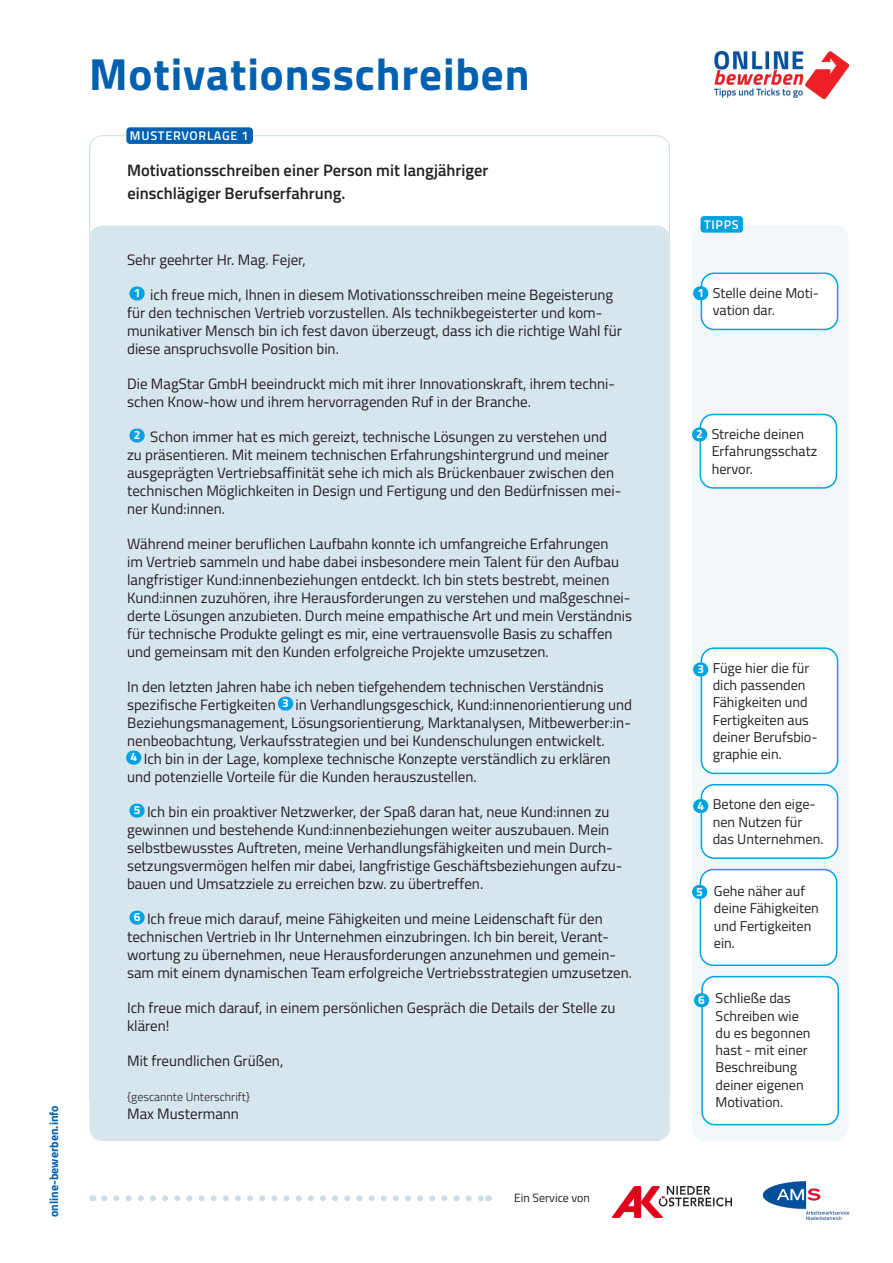
<style>
.page{position:relative;width:893px;height:1263px;background:#fff}
.page>*{position:absolute;margin:0;border:0;box-sizing:border-box;transform-origin:0 0}
.t1{font:700 45px "Titillium Web";letter-spacing:.02em;color:#0160af}
.t2{font:600 16.5px/22.5px "Titillium Web";color:#231f20}
.t3{font:15px/18px "Titillium Web";color:#231f20}
.t4{font:14.25px/17.2px "Titillium Web";color:#231f20}
.t5{font:600 12.6px "Titillium Web";letter-spacing:.06em;color:#fff}
.t6{font:300 12px "Titillium Web";color:#231f20}
.t7{font:700 12px "Titillium Web";color:#0160af}
.t8{font:12px "Titillium Web";color:#231f20}
.t9{font:700 12px "Titillium Web";color:#fff}
</style>
<div class="page">
<img style="left:613px;top:1186px;width:119px;height:31px">
<img style="left:714px;top:51px;width:134px;height:48px">
<img style="left:762px;top:1181px;width:88px;height:40px">
<svg style="left:104px;top:1195px;width:378px;height:6px"></svg>
<div style="left:89px;top:226px;width:581px;height:915px;background:#d7e5ec;border-radius:13px"></div>
<div style="left:129px;top:286px;width:16px;height:14px;background:#00a2e2;border-radius:7px"></div>
<div style="left:129px;top:428px;width:16px;height:14px;background:#00a2e2;border-radius:7px"></div>
<div style="left:278px;top:696px;width:15px;height:14px;background:#00a2e2;border-radius:7px"></div>
<div style="left:126px;top:750px;width:15px;height:14px;background:#00a2e2;border-radius:7px"></div>
<div style="left:129px;top:804px;width:16px;height:14px;background:#00a2e2;border-radius:7px"></div>
<div style="left:129px;top:911px;width:16px;height:14px;background:#00a2e2;border-radius:7px"></div>
<div style="left:692px;top:226px;width:156px;height:915px;background:#f2f7f9;border-radius:13px"></div>
<div style="left:701px;top:217px;width:42px;height:15px;background:#00a2e2;border-radius:3px"></div>
<div style="left:700px;top:216px;width:43px;height:17px;border:1px solid #00a2e2;border-radius:3px"></div>
<div style="left:700px;top:414px;width:136px;height:74px;background:#fff;border-radius:13px"></div>
<div style="left:700px;top:414px;width:137px;height:75px;border:2px solid #00a2e2;border-radius:13px"></div>
<div style="left:692px;top:427px;width:15px;height:14px;background:#00a2e2;border-radius:7px"></div>
<div style="left:701px;top:648px;width:137px;height:125px;background:#fff;border-radius:13px"></div>
<div style="left:701px;top:647px;width:137px;height:127px;border:2px solid #00a2e2;border-radius:13px"></div>
<div style="left:693px;top:662px;width:15px;height:14px;background:#00a2e2;border-radius:7px"></div>
<div style="left:700px;top:869px;width:137px;height:96px;background:#fff;border-radius:13px"></div>
<div style="left:700px;top:869px;width:137px;height:97px;border:2px solid #00a2e2;border-radius:13px"></div>
<div style="left:692px;top:885px;width:15px;height:14px;background:#00a2e2;border-radius:7px"></div>
<div style="left:701px;top:273px;width:137px;height:56px;background:#fff;border-radius:13px"></div>
<div style="left:701px;top:272px;width:137px;height:58px;border:2px solid #00a2e2;border-radius:13px"></div>
<div style="left:693px;top:286px;width:15px;height:14px;background:#00a2e2;border-radius:7px"></div>
<div style="left:701px;top:785px;width:137px;height:73px;background:#fff;border-radius:13px"></div>
<div style="left:701px;top:784px;width:137px;height:75px;border:2px solid #00a2e2;border-radius:13px"></div>
<div style="left:693px;top:799px;width:15px;height:14px;background:#00a2e2;border-radius:7px"></div>
<div style="left:702px;top:977px;width:136px;height:148px;background:#fff;border-radius:13px"></div>
<div style="left:701px;top:976px;width:138px;height:149px;border:2px solid #00a2e2;border-radius:13px"></div>
<div style="left:694px;top:993px;width:15px;height:14px;background:#00a2e2;border-radius:7px"></div>
<div style="left:127px;top:128px;width:125px;height:15px;background:#0160af;border-radius:3px"></div>
<div style="left:126px;top:127px;width:127px;height:17px;border:1px solid #0160af;border-radius:3px"></div>
<p class="t7" style="left:45px;top:1217px;width:114px;rotate:-90deg">online-bewerben.info</p>
<h1 class="t1" style="left:89px;top:40px;width:442px">Motivationsschreiben</h1>
<p class="t5" style="left:130px;top:126px;width:120px">MUSTERVORLAGE 1</p>
<p class="t2" style="left:127px;top:158px;width:363px">Motivationsschreiben einer Person mit langjähriger einschlägiger Berufserfahrung.</p>
<p class="t3" style="left:127px;top:250px;width:180px">Sehr geehrter Hr. Mag. Fejer,</p>
<p class="t3" style="left:127px;top:285px;width:496px;text-indent:7px"><sup>1</sup> ich freue mich, Ihnen in diesem Motivationsschreiben meine Begeisterung für den technischen Vertrieb vorzustellen. Als technikbegeisterter und kom&shy;munikativer Mensch bin ich fest davon überzeugt, dass ich die richtige Wahl für diese anspruchsvolle Position bin.</p>
<p class="t3" style="left:127px;top:374px;width:489px">Die MagStar GmbH beeindruckt mich mit ihrer Innovationskraft, ihrem techni&shy;schen Know-how und ihrem hervorragenden Ruf in der Branche.</p>
<p class="t3" style="left:127px;top:427px;width:496px;text-indent:7px"><sup>2</sup> Schon immer hat es mich gereizt, technische Lösungen zu verstehen und zu präsentieren. Mit meinem technischen Erfahrungshintergrund und meiner ausgeprägten Vertriebsaffinität sehe ich mich als Brückenbauer zwischen den technischen Möglichkeiten in Design und Fertigung und den Bedürfnissen mei&shy;ner Kund:innen.</p>
<p class="t3" style="left:127px;top:534px;width:506px">Während meiner beruflichen Laufbahn konnte ich umfangreiche Erfahrungen<br>im Vertrieb sammeln und habe dabei insbesondere mein Talent für den Aufbau langfristiger Kund:innenbeziehungen entdeckt. Ich bin stets bestrebt, meinen Kund:innen zuzuhören, ihre Herausforderungen zu verstehen und maßgeschnei&shy;derte Lösungen anzubieten. Durch meine empathische Art und mein Verständnis für technische Produkte gelingt es mir, eine vertrauensvolle Basis zu schaffen und gemeinsam mit den Kunden erfolgreiche Projekte umzusetzen.</p>
<p class="t3" style="left:127px;top:677px;width:506px">In den letzten Jahren habe ich neben tiefgehendem technischen Verständnis spezifische Fertigkeiten <sup>3</sup> in Verhandlungsgeschick, Kund:innenorientierung und Beziehungsmanagement, Lösungsorientierung, Marktanalysen, Mitbewerber:in&shy;nenbeobachtung, Verkaufsstrategien und bei Kundenschulungen entwickelt.<br><sup>4</sup> Ich bin in der Lage, komplexe technische Konzepte verständlich zu erklären und potenzielle Vorteile für die Kunden herauszustellen.</p>
<p class="t3" style="left:127px;top:802px;width:497px;text-indent:7px"><sup>5</sup> Ich bin ein proaktiver Netzwerker, der Spaß daran hat, neue Kund:innen zu gewinnen und bestehende Kund:innenbeziehungen weiter auszubauen. Mein selbstbewusstes Auftreten, meine Verhandlungsfähigkeiten und mein Durch&shy;setzungsvermögen helfen mir dabei, langfristige Geschäftsbeziehungen aufzu&shy;bauen und Umsatzziele zu erreichen bzw. zu übertreffen.</p>
<p class="t3" style="left:127px;top:909px;width:506px;text-indent:7px"><sup>6</sup> Ich freue mich darauf, meine Fähigkeiten und meine Leidenschaft für den technischen Vertrieb in Ihr Unternehmen einzubringen. Ich bin bereit, Verant&shy;wortung zu übernehmen, neue Herausforderungen anzunehmen und gemein&shy;sam mit einem dynamischen Team erfolgreiche Vertriebsstrategien umzusetzen.</p>
<p class="t3" style="left:127px;top:998px;width:490px">Ich freue mich darauf, in einem persönlichen Gespräch die Details der Stelle zu klären!</p>
<p class="t3" style="left:127px;top:1051px;width:158px">Mit freundlichen Grüßen,</p>
<p class="t6" style="left:127px;top:1088px;width:124px">{gescannte Unterschrift}</p>
<p class="t3" style="left:127px;top:1104px;width:113px">Max Mustermann</p>
<p class="t8" style="left:514px;top:1189px;width:77px">Ein Service von</p>
<p class="t5" style="left:704px;top:215px;width:36px">TIPPS</p>
<p class="t9" style="left:697px;top:283px;width:8px">1</p>
<p class="t4" style="left:713px;top:283px;width:108px">Stelle deine Moti&shy;vation dar.</p>
<p class="t9" style="left:696px;top:425px;width:8px">2</p>
<p class="t4" style="left:712px;top:425px;width:107px">Streiche deinen<br>Erfahrungsschatz hervor.</p>
<p class="t9" style="left:697px;top:660px;width:8px">3</p>
<p class="t4" style="left:713px;top:658px;width:106px">Füge hier die für dich passenden<br>Fähigkeiten und<br>Fertigkeiten aus deiner Berufsbio&shy;graphie ein.</p>
<p class="t9" style="left:697px;top:796px;width:8px">4</p>
<p class="t4" style="left:713px;top:795px;width:112px">Betone den eige&shy;nen Nutzen für das Unternehmen.</p>
<p class="t9" style="left:696px;top:882px;width:8px">5</p>
<p class="t4" style="left:714px;top:882px;width:106px">Gehe näher auf deine Fähigkeiten und Fertigkeiten ein.</p>
<p class="t9" style="left:698px;top:990px;width:8px">6</p>
<p class="t4" style="left:716px;top:989px;width:96px">Schließe das<br>Schreiben wie du es begonnen hast - mit einer<br>Beschreibung deiner eigenen<br>Motivation.</p>
</div>
